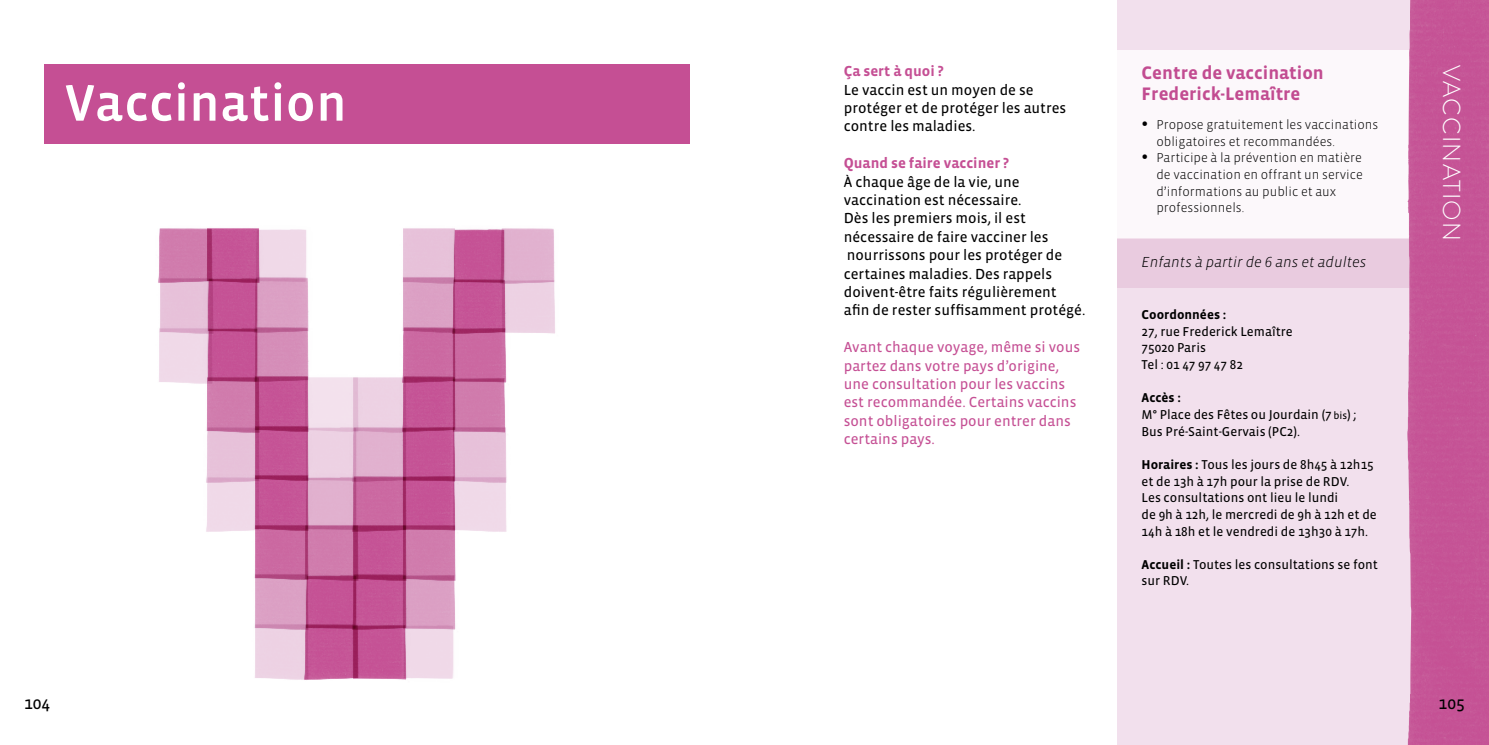
<style>
.page{position:relative;width:1489px;height:745px;background:#fff}
.page>*{position:absolute;margin:0;border:0;box-sizing:border-box;transform-origin:0 0}
.t1{font:52.5px "Vista Sans Med";letter-spacing:.005em;color:#fff}
.t2{font:300 24.5px "Brandon Grotesque";letter-spacing:.05em;color:#fff}
.t3{font:700 18.55px/21px "Vista Sans";color:#c54f94}
.t4{font:17.5px "Vista Sans Reg";color:#000}
.t5{font:14.88px/18.4px "Vista Sans Reg";color:#000}
.t6{font:14.88px/18.4px "Vista Sans Reg";color:#c54f94}
.t7{font:700 14.88px "Vista Sans";color:#c54f94}
.t8{font:italic 300 14.88px "Vista Sans";color:#000}
.t9{font:13.12px/16.6px "Vista Sans Reg";color:#000}
.t10{font:300 13.12px/16.6px "Vista Sans";color:#000}
.t11{font:700 13.12px "Vista Sans";color:#000}
.s1{font-weight:700;font-size:19.25px}
.s2{font-size:10.5px}
.s3{font-family:"Vista Sans";font-weight:700}
</style>
<div class="page">
<div style="left:45px;top:64px;width:645px;height:80px;background:#c54f94"></div>
<img style="left:254px;top:583px;width:46px;height:50px">
<img style="left:264px;top:484px;width:36px;height:38px">
<div style="left:216px;top:228px;width:34px;height:47px;background:#c65597"></div>
<img style="left:264px;top:435px;width:36px;height:49px">
<img style="left:460px;top:436px;width:47px;height:50px">
<img style="left:254px;top:522px;width:46px;height:61px">
<img style="left:300px;top:633px;width:49px;height:48px">
<img style="left:448px;top:287px;width:49px;height:37px">
<img style="left:398px;top:386px;width:50px;height:37px">
<img style="left:300px;top:583px;width:49px;height:50px">
<img style="left:448px;top:228px;width:49px;height:59px">
<img style="left:300px;top:485px;width:49px;height:37px">
<img style="left:250px;top:228px;width:57px;height:46px">
<img style="left:202px;top:336px;width:48px;height:38px">
<img style="left:300px;top:435px;width:49px;height:50px">
<img style="left:202px;top:275px;width:48px;height:61px">
<img style="left:300px;top:522px;width:49px;height:61px">
<img style="left:202px;top:374px;width:48px;height:50px">
<img style="left:349px;top:633px;width:49px;height:47px">
<img style="left:497px;top:287px;width:58px;height:47px">
<img style="left:448px;top:386px;width:58px;height:50px">
<img style="left:349px;top:584px;width:49px;height:49px">
<img style="left:497px;top:228px;width:58px;height:59px">
<img style="left:349px;top:485px;width:49px;height:37px">
<img style="left:398px;top:324px;width:51px;height:62px">
<img style="left:250px;top:336px;width:59px;height:37px">
<img style="left:349px;top:424px;width:49px;height:61px">
<img style="left:250px;top:274px;width:59px;height:62px">
<img style="left:206px;top:485px;width:58px;height:50px">
<img style="left:158px;top:228px;width:58px;height:59px">
<img style="left:206px;top:424px;width:58px;height:61px">
<img style="left:349px;top:522px;width:49px;height:62px">
<img style="left:250px;top:373px;width:59px;height:62px">
<img style="left:398px;top:633px;width:56px;height:47px">
<img style="left:398px;top:583px;width:58px;height:50px">
<img style="left:398px;top:485px;width:62px;height:37px">
<img style="left:449px;top:324px;width:61px;height:62px">
<img style="left:398px;top:423px;width:62px;height:62px">
<img style="left:398px;top:522px;width:62px;height:61px">
<img style="left:300px;top:374px;width:62px;height:61px">
<div style="left:1116px;top:0;width:298px;height:744px;background:#f2e0ed"></div>
<div style="left:1116px;top:50px;width:298px;height:188px;background:#fcf8fb"></div>
<div style="left:1116px;top:238px;width:298px;height:50px;background:#e9cbdf"></div>
<div style="left:1406px;top:0;width:82px;height:744px;background:#c55496"></div>
<h1 class="t1" style="left:64px;top:76px;width:284px">Vaccination</h1>
<p class="t7" style="left:843px;top:64px;width:102px">ça sert à quoi ?</p>
<p class="t5" style="left:843px;top:81px;width:224px">Le vaccin est un moyen de se protéger et de protéger les autres contre les maladies.</p>
<p class="t7" style="left:843px;top:155px;width:167px">Quand se faire vacciner ?</p>
<p class="t5" style="left:843px;top:173px;width:243px">À chaque âge de la vie, une vaccination est nécessaire.<br>Dès les premiers mois, il est nécessaire de faire vacciner les nourrissons pour les protéger de certaines maladies. Des rappels doivent-être faits régulièrement afin de rester suffisamment protégé.</p>
<p class="t6" style="left:843px;top:338px;width:238px">Avant chaque voyage, même si vous partez dans votre pays d’origine, une consultation pour les vaccins est recommandée. Certains vaccins sont obligatoires pour entrer dans certains pays.</p>
<h3 class="t3" style="left:1141px;top:63px;width:184px">Centre de vaccination<br>Frederick-Lemaître</h3>
<p class="t10" style="left:1156px;top:116px;width:223px;text-indent:-15px"><span class="s1">•</span> Propose gratuitement les vaccinations obligatoires et recommandées.</p>
<p class="t10" style="left:1156px;top:150px;width:208px;text-indent:-15px"><span class="s1">•</span> Participe à la prévention en matière de vaccination en offrant un service d’informations au public et aux professionnels.</p>
<p class="t8" style="left:1141px;top:255px;width:226px">Enfants à partir de 6 ans et adultes</p>
<p class="t11" style="left:1141px;top:308px;width:86px">Coordonnées :</p>
<p class="t9" style="left:1141px;top:323px;width:153px">27, rue Frederick Lemaître<br>75020 Paris<br>Tel : 01 47 97 47 82</p>
<p class="t11" style="left:1141px;top:391px;width:41px">Accès :</p>
<p class="t9" style="left:1141px;top:406px;width:216px">M° Place des Fêtes ou Jourdain (7 <span class="s2">bis</span>) ;<br>Bus Pré-Saint-Gervais (PC2).</p>
<p class="t9" style="left:1141px;top:456px;width:237px"><span class="s3">Horaires :</span> Tous les jours de 8h45 à 12h15 et de 13h à 17h pour la prise de RDV.<br>Les consultations ont lieu le lundi<br>de 9h à 12h, le mercredi de 9h à 12h et de 14h à 18h et le vendredi de 13h30 à 17h.</p>
<p class="t9" style="left:1141px;top:556px;width:238px"><span class="s3">Accueil :</span> Toutes les consultations se font sur RDV.</p>
<h2 class="t2" style="left:1468px;top:65px;width:177px;rotate:90deg">VACCINATION</h2>
<h3 class="t4" style="left:24px;top:693px;width:28px">104</h3>
<h3 class="t4" style="left:1438px;top:693px;width:28px">105</h3>
</div>
